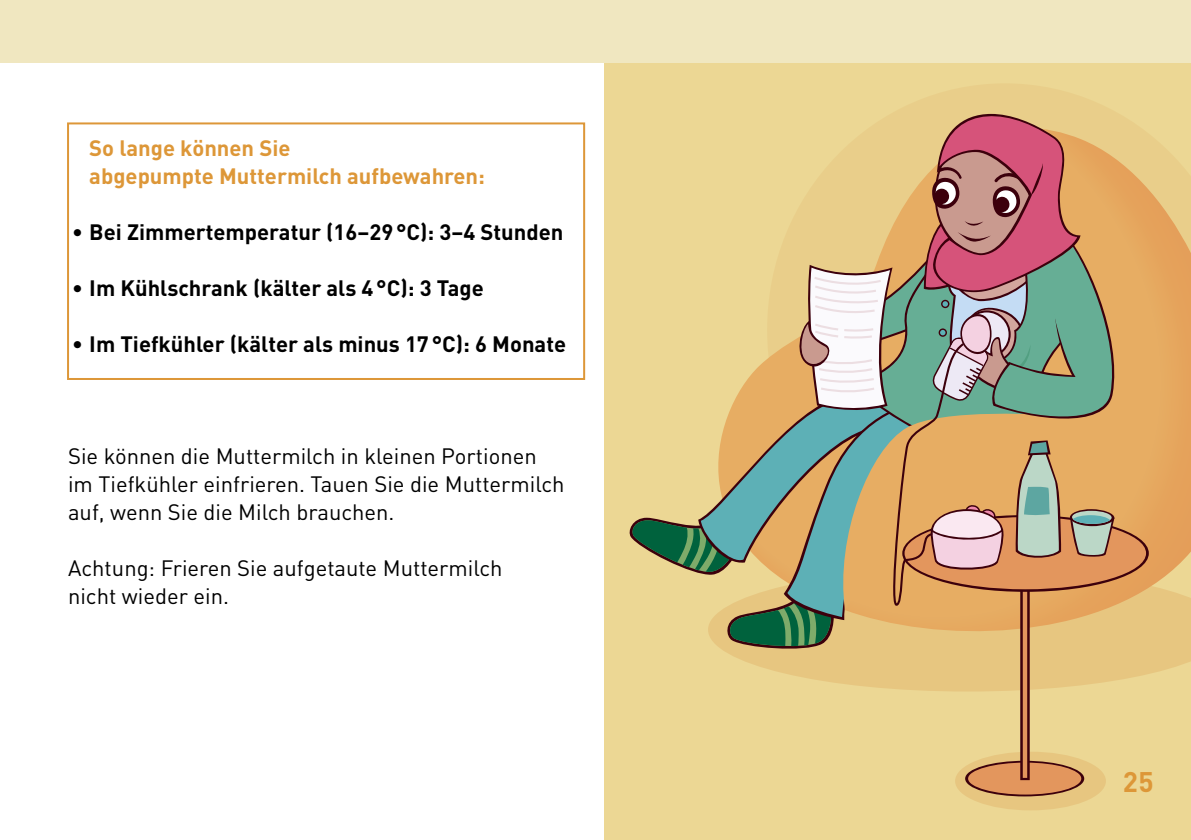
<style>
.page{position:relative;width:1191px;height:840px;background:#fff}
.page>*{position:absolute;margin:0;border:0;box-sizing:border-box;transform-origin:0 0}
.t1{font:700 28px "DINOT";color:#dd9738}
.t2{font:22px/28px "DINOT";color:#000}
.t3{font:700 22px "DINOT";color:#000}
.t4{font:700 22px/28px "DINOT";color:#dd9738}
</style>
<div class="page">
<div style="left:604px;top:0;width:587px;height:839px;background:#ecd794"></div>
<svg style="left:726px;top:645px;width:465px;height:46px;fill:#e7c680"></svg>
<svg style="left:955px;top:751px;width:151px;height:58px;background:#e4c27e"></svg>
<svg style="left:1122px;top:164px;width:69px;height:481px;background:#e5ad66"></svg>
<svg style="left:965px;top:760px;width:119px;height:36px"></svg>
<div style="left:968px;top:762px;width:113px;height:32px;background:#e3965d;border-radius:50%"></div>
<svg style="left:1020px;top:652px;width:9px;height:127px"></svg>
<div style="left:1022px;top:559px;width:5px;height:218px;background:#e3965d"></div>
<div style="left:904px;top:517px;width:242px;height:72px;background:#e3965d;border-radius:50%"></div>
<svg style="left:629px;top:113px;width:493px;height:539px"></svg>
<div style="left:67px;top:122px;width:518px;height:258px;border:2px solid #dd9738"></div>
<div style="left:0;top:0;width:1191px;height:62px;background:#f0e7c0"></div>
<p class="t4" style="left:89px;top:133px;width:397px">So lange können Sie<br>abgepumpte Muttermilch aufbewahren:</p>
<p class="t3" style="left:72px;top:217px;width:493px">• Bei Zimmertemperatur (16–29°C): 3–4 Stunden</p>
<p class="t3" style="left:72px;top:273px;width:413px">• Im Kühlschrank (kälter als 4°C): 3 Tage</p>
<p class="t3" style="left:72px;top:329px;width:495px">• Im Tiefkühler (kälter als minus 17°C): 6 Monate</p>
<p class="t2" style="left:68px;top:441px;width:498px">Sie können die Muttermilch in kleinen Portionen im Tiefkühler einfrieren. Tauen Sie die Muttermilch auf, wenn Sie die Milch brauchen.</p>
<p class="t2" style="left:68px;top:553px;width:436px">Achtung: Frieren Sie aufgetaute Muttermilch nicht wieder ein.</p>
<p class="t1" style="left:1123px;top:762px;width:32px">25</p>
</div>
